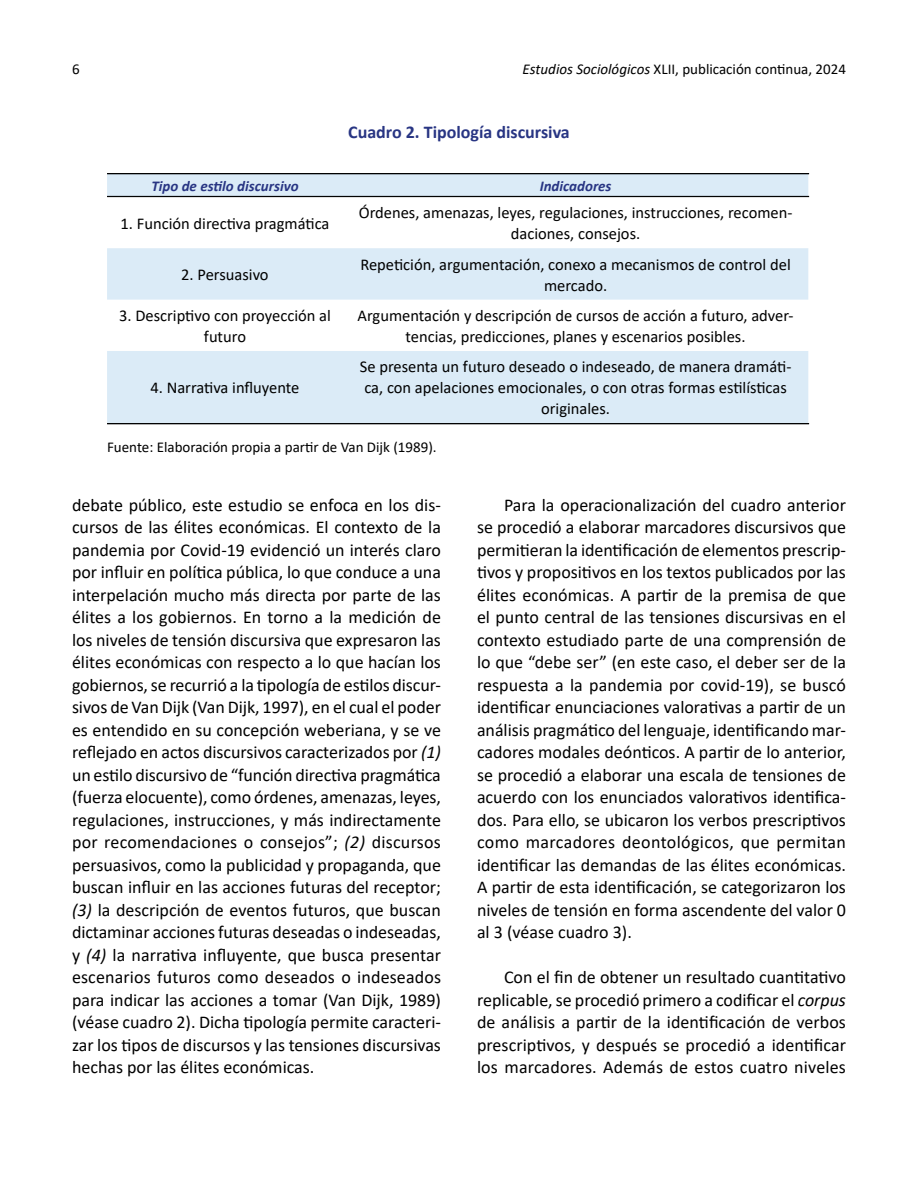
<style>
.page{position:relative;width:918px;height:1188px;background:#fff}
.page>*{position:absolute;margin:0;border:0;box-sizing:border-box;transform-origin:0 0}
.t1{font:18px/22.5px "Calibri";color:#000;text-align:justify}
.t2{font:700 18px "Calibri";color:#283583}
.t3{font:16.5px/21px "Calibri";color:#000;text-align:center}
.t4{font:15px "Calibri";color:#000}
.t5{font:italic 700 15px "Calibri";color:#283583}
.s1{font-style:italic}
</style>
<div class="page">
<div style="left:107px;top:175px;width:701px;height:21px;background:#dbebf7"></div>
<svg style="left:107px;top:248px;width:701px;height:175px;fill:#dbebf7"></svg>
<hr style="left:107px;top:173px;width:702px;height:1px;background:#000">
<hr style="left:107px;top:174px;width:702px;height:1px;background:#000">
<hr style="left:107px;top:196px;width:702px;height:1px;background:#000">
<hr style="left:107px;top:423px;width:702px;height:1px;background:#000">
<hr style="left:107px;top:424px;width:702px;height:1px;background:#000">
<p class="t4" style="left:72px;top:59px;width:9px">6</p>
<p class="t4" style="left:523px;top:59px;width:325px"><span class="s1">Estudios Sociológicos</span> XLII, publicación continua, 2024</p>
<p class="t2" style="left:348px;top:120px;width:223px">Cuadro 2. Tipología discursiva</p>
<p class="t5" style="left:151px;top:175px;width:149px">Tipo de estilo discursivo</p>
<p class="t5" style="left:540px;top:175px;width:73px">Indicadores</p>
<p class="t3" style="left:121px;top:212px;width:210px">1. Función directiva pragmática</p>
<p class="t3" style="left:359px;top:202px;width:435px">Órdenes, amenazas, leyes, regulaciones, instrucciones, recomen&shy;daciones, consejos.</p>
<p class="t3" style="left:181px;top:264px;width:89px">2. Persuasivo</p>
<p class="t3" style="left:360px;top:253px;width:432px">Repetición, argumentación, conexo a mecanismos de control del mercado.</p>
<p class="t3" style="left:119px;top:305px;width:213px">3. Descriptivo con proyección al futuro</p>
<p class="t3" style="left:358px;top:305px;width:438px">Argumentación y descripción de cursos de acción a futuro, adver&shy;tencias, predicciones, planes y escenarios posibles.</p>
<p class="t3" style="left:150px;top:377px;width:151px">4. Narrativa influyente</p>
<p class="t3" style="left:360px;top:356px;width:433px">Se presenta un futuro deseado o indeseado, de manera dramáti&shy;ca, con apelaciones emocionales, o con otras formas estilísticas originales.</p>
<p class="t4" style="left:107px;top:437px;width:331px">Fuente: Elaboración propia a partir de Van Dijk (1989).</p>
<p class="t1" style="left:72px;top:493px;width:371px">debate público, este estudio se enfoca en los dis&shy;cursos de las élites económicas. El contexto de la pandemia por Covid-19 evidenció un interés claro por influir en política pública, lo que conduce a una interpelación mucho más directa por parte de las élites a los gobiernos. En torno a la medición de los niveles de tensión discursiva que expresaron las élites económicas con respecto a lo que hacían los gobiernos, se recurrió a la tipología de estilos discur&shy;sivos de Van Dijk (Van Dijk, 1997), en el cual el poder es entendido en su concepción weberiana, y se ve reflejado en actos discursivos caracterizados por <span class="s1">(1) </span>un estilo discursivo de “función directiva pragmática (fuerza elocuente), como órdenes, amenazas, leyes, regulaciones, instrucciones, y más indirectamente por recomendaciones o consejos”; <span class="s1">(2)</span> discursos persuasivos, como la publicidad y propaganda, que buscan influir en las acciones futuras del receptor; <span class="s1">(3)</span> la descripción de eventos futuros, que buscan dictaminar acciones futuras deseadas o indeseadas, y <span class="s1">(4)</span> la narrativa influyente, que busca presentar escenarios futuros como deseados o indeseados para indicar las acciones a tomar (Van Dijk, 1989) (véase cuadro 2). Dicha tipología permite caracteri&shy;zar los tipos de discursos y las tensiones discursivas hechas por las élites económicas.</p>
<p class="t1" style="left:477px;top:493px;width:371px;text-indent:27px">Para la operacionalización del cuadro anterior se procedió a elaborar marcadores discursivos que permitieran la identificación de elementos prescrip&shy;tivos y propositivos en los textos publicados por las élites económicas. A partir de la premisa de que el punto central de las tensiones discursivas en el contexto estudiado parte de una comprensión de lo que “debe ser” (en este caso, el deber ser de la respuesta a la pandemia por covid-19), se buscó identificar enunciaciones valorativas a partir de un análisis pragmático del lenguaje, identificando mar&shy;cadores modales deónticos. A partir de lo anterior, se procedió a elaborar una escala de tensiones de acuerdo con los enunciados valorativos identifica&shy;dos. Para ello, se ubicaron los verbos prescriptivos como marcadores deontológicos, que permitan identificar las demandas de las élites económicas.<br>A partir de esta identificación, se categorizaron los niveles de tensión en forma ascendente del valor 0 al 3 (véase cuadro 3).</p>
<p class="t1" style="left:477px;top:966px;width:371px;text-indent:27px">Con el fin de obtener un resultado cuantitativo replicable, se procedió primero a codificar el <span class="s1">corpus </span>de análisis a partir de la identificación de verbos prescriptivos, y después se procedió a identificar los marcadores. Además de estos cuatro niveles</p>
</div>
